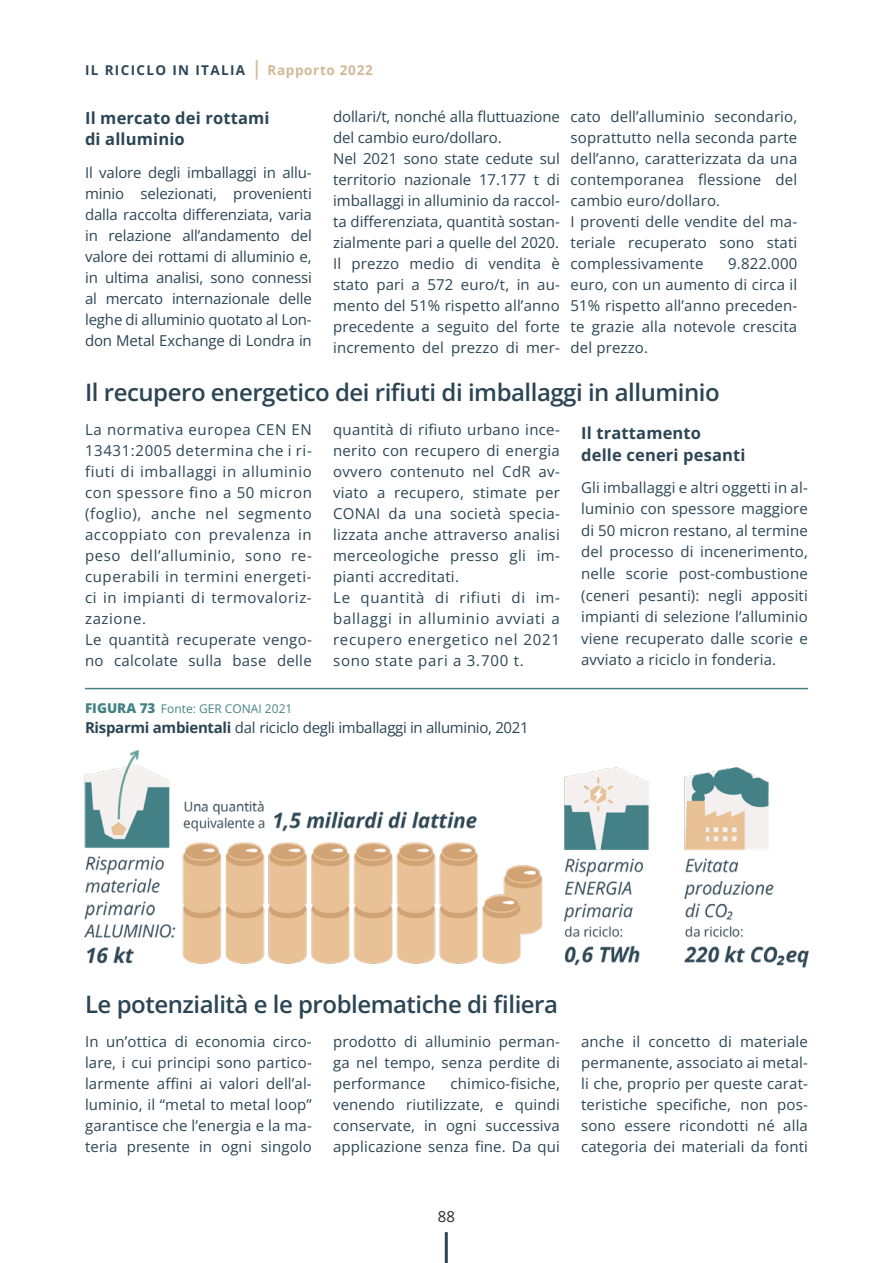
<style>
.page{position:relative;width:893px;height:1263px;background:#fff}
.page>*{position:absolute;margin:0;border:0;box-sizing:border-box;transform-origin:0 0}
.t1{font:600 24px "Open Sans";letter-spacing:-.02em;color:#2b4554}
.t2{font:700 16.5px/21px "Open Sans";letter-spacing:.01em;color:#2b4554}
.t3{font:15px/21px "Open Sans";letter-spacing:.01em;color:#2b4554;text-align:justify}
.t4{font:15px/21px "Open Sans";letter-spacing:.04em;color:#2b4554}
.t5{font:15px "Open Sans";letter-spacing:-.02em;color:#2b4554}
.t6{font:15px "Open Sans";color:#262626}
.t7{font:700 13.5px "Open Sans";letter-spacing:.1em;color:#2b4554}
.t8{font:12px "Open Sans";color:#458285}
.s1{font-weight:600;font-size:19.5px;color:#d6ba94}
.s2{color:#d4b895}
.s3{font-weight:800;font-size:13.5px}
.s4{font-weight:700}
</style>
<div class="page">
<hr style="left:445px;top:1232px;width:3px;height:31px;background:#2b4554">
<img style="left:84px;top:750px;width:725px;height:218px">
<hr style="left:85px;top:688px;width:723px;height:1px;background:#458285">
<p class="t7" style="left:85px;top:60px;width:289px">IL RICICLO IN ITALIA <span class="s1">|</span> <span class="s2">Rapporto 2022</span></p>
<p class="t2" style="left:85px;top:107px;width:186px">Il mercato dei rottami di alluminio</p>
<p class="t3" style="left:85px;top:162px;width:228px">Il valore degli imballaggi in allu&shy;minio selezionati, provenienti dalla raccolta differenziata, varia in relazione all’andamento del valore dei rottami di alluminio e, in ultima analisi, sono connessi al mercato internazionale delle leghe di alluminio quotato al Lon&shy;don Metal Exchange di Londra in</p>
<p class="t3" style="left:333px;top:106px;width:228px;text-align:left">dollari/t, nonché alla fluttuazione del cambio euro/dollaro.<br>Nel 2021 sono state cedute sul territorio nazionale 17.177 t di imballaggi in alluminio da raccol&shy;ta differenziata, quantità sostan&shy;zialmente pari a quelle del 2020.<br>Il prezzo medio di vendita è stato pari a 572 euro/t, in au&shy;mento del 51% rispetto all’anno precedente a seguito del forte incremento del prezzo di mer-</p>
<p class="t3" style="left:570px;top:106px;width:228px;text-align:left">cato dell’alluminio secondario, soprattutto nella seconda parte dell’anno, caratterizzata da una contemporanea flessione del cambio euro/dollaro.<br>I proventi delle vendite del ma&shy;teriale recuperato sono stati complessivamente</p>
<p class="t3" style="left:570px;top:253px;width:228px;text-indent:158px">9.822.000 euro, con un aumento di circa il 51% rispetto all’anno preceden&shy;te grazie alla notevole crescita del prezzo.</p>
<h1 class="t1" style="left:85px;top:375px;width:636px">Il recupero energetico dei rifiuti di imballaggi in alluminio</h1>
<p class="t4" style="left:85px;top:418px;width:228px">La normativa europea CEN EN<br>13431:2005 determina che i ri&shy;fiuti di imballaggi in alluminio con spessore fino a 50 micron (foglio), anche nel segmento accoppiato con prevalenza in peso dell’alluminio, sono re&shy;cuperabili in termini energeti&shy;ci in impianti di termovaloriz&shy;zazione.<br>Le quantità recuperate vengo&shy;no calcolate sulla base delle</p>
<p class="t3" style="left:333px;top:418px;width:228px;text-align:left">quantità di rifiuto urbano ince&shy;nerito con recupero di energia ovvero contenuto nel CdR av&shy;viato a recupero, stimate per<br>CONAI da una società specia&shy;lizzata anche attraverso analisi merceologiche presso gli im&shy;pianti accreditati.<br>Le quantità di rifiuti di im&shy;ballaggi in alluminio avviati a recupero energetico nel 2021 sono state pari a 3.700 t.</p>
<p class="t8" style="left:85px;top:701px;width:209px"><span class="s3">FIGURA 73</span> Fonte: GER CONAI 2021</p>
<p class="t5" style="left:85px;top:717px;width:445px"><span class="s4">Risparmi ambientali</span> dal riciclo degli imballaggi in alluminio, 2021</p>
<p class="t2" style="left:581px;top:421px;width:166px;line-height:22.5px">Il trattamento delle ceneri pesanti</p>
<p class="t3" style="left:581px;top:476px;width:228px;line-height:21.6px">Gli imballaggi e altri oggetti in al&shy;luminio con spessore maggiore di 50 micron restano, al termine del processo di incenerimento, nelle scorie post-combustione (ceneri pesanti): negli appositi impianti di selezione l’alluminio viene recuperato dalle scorie e avviato a riciclo in fonderia.</p>
<h1 class="t1" style="left:85px;top:988px;width:475px">Le potenzialità e le problematiche di filiera</h1>
<p class="t3" style="left:85px;top:1030px;width:228px">In un’ottica di economia circo&shy;lare, i cui principi sono partico&shy;larmente affini ai valori dell’al&shy;luminio, il “metal to metal loop” garantisce che l’energia e la ma&shy;teria presente in ogni singolo</p>
<p class="t3" style="left:333px;top:1030px;width:228px">prodotto di alluminio perman&shy;ga nel tempo, senza perdite di performance</p>
<p class="t3" style="left:333px;top:1072px;width:228px;text-indent:117px">chimico-fisiche, venendo riutilizzate, e quindi conservate, in ogni successiva applicazione senza fine. Da qui</p>
<p class="t3" style="left:581px;top:1030px;width:228px">anche il concetto di materiale permanente, associato ai metal&shy;li che, proprio per queste carat&shy;teristiche specifiche, non pos&shy;sono essere ricondotti né alla categoria dei materiali da fonti</p>
<p class="t6" style="left:438px;top:1206px;width:19px">88</p>
</div>
